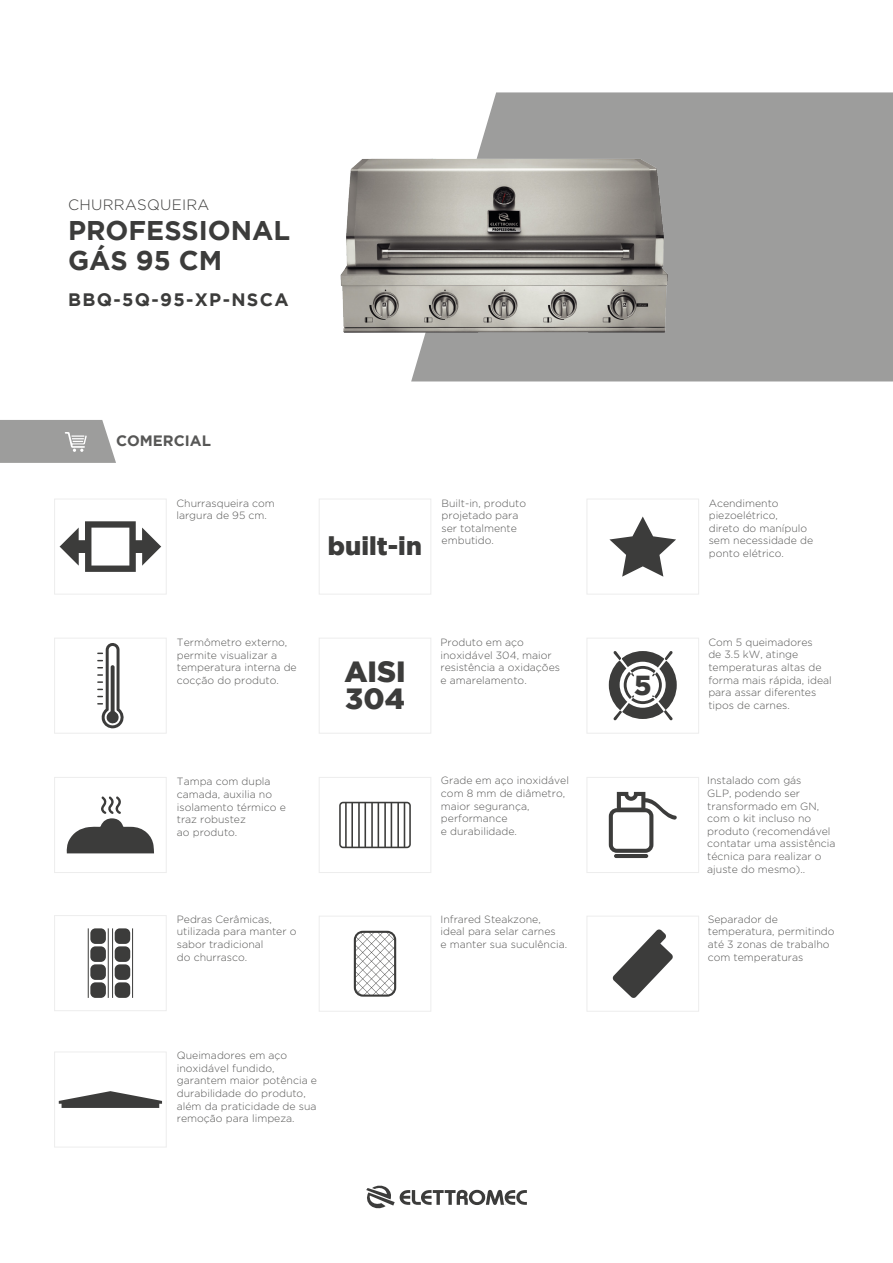
<style>
.page{position:relative;width:893px;height:1263px;background:#fff}
.page>*{position:absolute;margin:0;border:0;box-sizing:border-box;transform-origin:0 0}
.t1{font:900 29.25px/27.8px "Gotham";color:#3c3c3b}
.t2{font:900 27.45px "Gotham";color:#3c3c3b}
.t3{font:700 27px/30px "Gotham";color:#3c3c3b}
.t4{font:900 25.5px "Gotham";color:#3c3c3b}
.t5{font:700 18px "Gotham";letter-spacing:.075em;color:#3c3c3b}
.t6{font:300 15px "Gotham";letter-spacing:.02em;color:#3c3c3b}
.t7{font:700 15px "Gotham";color:#575756}
.t8{font:300 10.5px/12.6px "Gotham";color:#575756}
</style>
<div class="page">
<div style="left:411px;top:92px;width:482px;height:289px;background:#9d9d9c"></div>
<svg style="left:0;top:420px;width:116px;height:43px;background:#a5a5a4"></svg>
<svg style="left:609px;top:516px;width:67px;height:61px"></svg>
<hr style="left:108px;top:928px;width:1px;height:70px;background:#3c3c3b">
<hr style="left:88px;top:928px;width:1px;height:70px;background:#3c3c3b">
<hr style="left:132px;top:928px;width:1px;height:70px;background:#3c3c3b">
<hr style="left:112px;top:928px;width:1px;height:70px;background:#3c3c3b">
<div style="left:115px;top:928px;width:15px;height:16px;background:#3c3c3b;border-radius:5px"></div>
<div style="left:115px;top:946px;width:15px;height:16px;background:#3c3c3b;border-radius:5px"></div>
<div style="left:115px;top:964px;width:15px;height:16px;background:#3c3c3b;border-radius:5px"></div>
<div style="left:115px;top:982px;width:15px;height:16px;background:#3c3c3b;border-radius:5px"></div>
<div style="left:90px;top:928px;width:16px;height:16px;background:#3c3c3b;border-radius:5px"></div>
<div style="left:90px;top:946px;width:16px;height:16px;background:#3c3c3b;border-radius:5px"></div>
<div style="left:90px;top:964px;width:16px;height:16px;background:#3c3c3b;border-radius:5px"></div>
<div style="left:90px;top:982px;width:16px;height:16px;background:#3c3c3b;border-radius:5px"></div>
<svg style="left:60px;top:521px;width:101px;height:51px"></svg>
<svg style="left:609px;top:651px;width:68px;height:69px"></svg>
<svg style="left:97px;top:643px;width:27px;height:86px"></svg>
<svg style="left:67px;top:796px;width:87px;height:57px"></svg>
<svg style="left:339px;top:802px;width:72px;height:46px"></svg>
<svg style="left:609px;top:792px;width:68px;height:61px"></svg>
<hr style="left:614px;top:854px;width:34px;height:4px;background:#3c3c3b;border-radius:2px">
<div style="left:354px;top:931px;width:42px;height:66px;border:2px solid #3c3c3b;border-radius:8px"></div>
<svg style="left:355px;top:932px;width:40px;height:63px"></svg>
<svg style="left:612px;top:929px;width:61px;height:69px"></svg>
<svg style="left:59px;top:1091px;width:103px;height:17px"></svg>
<svg style="left:366px;top:1185px;width:161px;height:24px"></svg>
<div style="left:54px;top:499px;width:113px;height:95px;border:1px solid #ededed"></div>
<div style="left:319px;top:499px;width:112px;height:95px;border:1px solid #ededed"></div>
<div style="left:319px;top:638px;width:112px;height:96px;border:1px solid #ededed"></div>
<div style="left:587px;top:638px;width:112px;height:96px;border:1px solid #ededed"></div>
<div style="left:54px;top:638px;width:113px;height:96px;border:1px solid #ededed"></div>
<div style="left:54px;top:777px;width:113px;height:96px;border:1px solid #ededed"></div>
<div style="left:587px;top:499px;width:112px;height:95px;border:1px solid #ededed"></div>
<div style="left:54px;top:1051px;width:113px;height:96px;border:1px solid #ededed"></div>
<div style="left:319px;top:777px;width:112px;height:96px;border:1px solid #ededed"></div>
<div style="left:587px;top:777px;width:112px;height:96px;border:1px solid #ededed"></div>
<div style="left:54px;top:915px;width:113px;height:96px;border:1px solid #ededed"></div>
<div style="left:319px;top:916px;width:112px;height:96px;border:1px solid #ededed"></div>
<div style="left:587px;top:916px;width:112px;height:96px;border:1px solid #ededed"></div>
<img style="left:340px;top:151px;width:329px;height:194px">
<h3 class="t6" style="left:68px;top:196px;width:143px">CHURRASQUEIRA</h3>
<h3 class="t3" style="left:68px;top:215px;width:224px">PROFESSIONAL<br>GÁS 95 CM</h3>
<h3 class="t5" style="left:68px;top:289px;width:222px">BBQ-5Q-95-XP-NSCA</h3>
<h3 class="t7" style="left:116px;top:432px;width:96px">COMERCIAL</h3>
<p class="t8" style="left:176px;top:496px;width:100px">Churrasqueira com largura de 95 cm.</p>
<p class="t8" style="left:442px;top:496px;width:86px">Built-in, produto projetado para ser totalmente embutido.</p>
<p class="t8" style="left:709px;top:496px;width:106px">Acendimento piezoelétrico,<br>direto do manípulo sem necessidade de ponto elétrico.</p>
<h3 class="t4" style="left:328px;top:531px;width:96px">built-in</h3>
<p class="t8" style="left:177px;top:636px;width:121px">Termômetro externo, permite visualizar a temperatura interna de cocção do produto.</p>
<p class="t8" style="left:441px;top:636px;width:121px">Produto em aço inoxidável 304, maior resistência a oxidações e amarelamento.</p>
<p class="t8" style="left:708px;top:636px;width:125px">Com 5 queimadores<br>de 3.5 kW, atinge temperaturas altas de forma mais rápida, ideal para assar diferentes tipos de carnes.</p>
<h1 class="t1" style="left:344px;top:657px;width:63px">AISI<br>304</h1>
<h2 class="t2" style="left:634px;top:669px;width:19px">5</h2>
<p class="t8" style="left:177px;top:775px;width:110px">Tampa com dupla camada, auxilia no isolamento térmico e traz robustez<br>ao produto.</p>
<p class="t8" style="left:441px;top:774px;width:130px">Grade em aço inoxidável com 8 mm de diâmetro, maior segurança, performance<br>e durabilidade.</p>
<p class="t8" style="left:707px;top:774px;width:130px">Instalado com gás<br>GLP, podendo ser transformado em GN, com o kit incluso no produto (recomendável contatar uma assistência técnica para realizar o ajuste do mesmo)..</p>
<p class="t8" style="left:177px;top:913px;width:121px">Pedras Cerâmicas, utilizada para manter o sabor tradicional<br>do churrasco.</p>
<p class="t8" style="left:177px;top:1049px;width:142px">Queimadores em aço inoxidável fundido, garantem maior potência e durabilidade do produto, além da praticidade de sua remoção para limpeza.</p>
<p class="t8" style="left:441px;top:913px;width:128px">Infrared Steakzone, ideal para selar carnes<br>e manter sua suculência.</p>
<p class="t8" style="left:708px;top:913px;width:128px">Separador de temperatura, permitindo até 3 zonas de trabalho com temperaturas</p>
</div>
